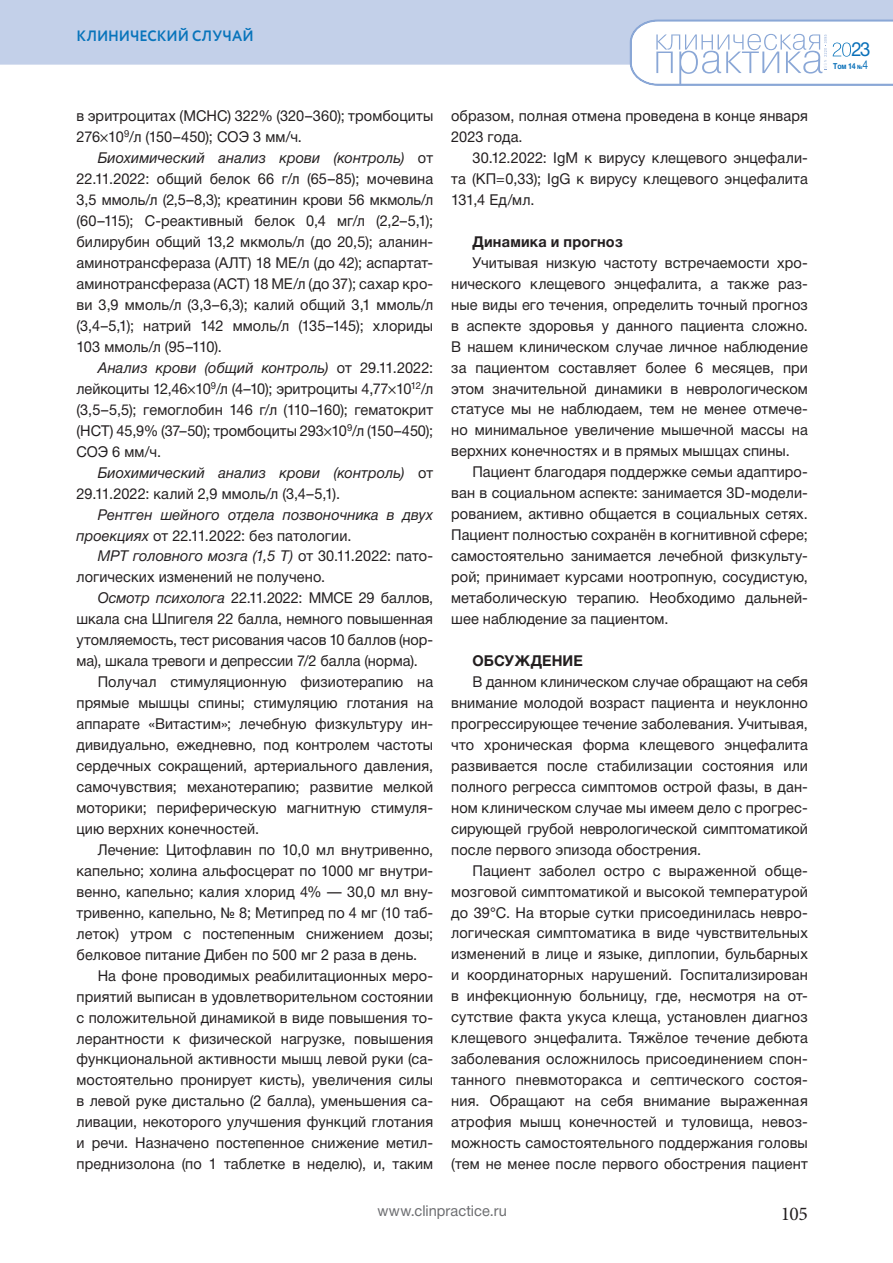
<style>
.page{position:relative;width:893px;height:1263px;background:#fff}
.page>*{position:absolute;margin:0;border:0;box-sizing:border-box;transform-origin:0 0}
.t1{font:19.5px "Minion Pro";color:#231f20}
.t2{font:19.5px "Helvetica Neue Cyr";color:#0970b9;scale:.95 1}
.t3{font:15px/21px "Helvetica Neue Cyr";letter-spacing:.005em;color:#231f20;text-align:justify}
.t4{font:italic 15px/21px "Helvetica Neue Cyr";letter-spacing:.01em;color:#231f20}
.t5{font:700 15px "Helvetica Neue Cyr";letter-spacing:.01em;color:#231f20}
.t6{font:15px "Helvetica Neue Cyr";letter-spacing:.005em;color:#6c6d70}
.t7{font:700 15px "Circe";color:#0874bb;scale:.95 1}
.t8{font:700 8.25px "Helvetica Neue Cyr";color:#0970b9;scale:.85 1}
.s1{font-family:"Myriad Pro"}
.s2{font-style:italic}
.s3{font-style:normal}
.s4{font-size:6px}
.s5{font-weight:400;font-size:12px}
</style>
<div class="page">
<div style="left:0;top:0;width:893px;height:65px;background:#c3d0e9"></div>
<svg style="left:629px;top:19px;width:264px;height:67px"></svg>
<p class="t7" style="left:77px;top:26px;width:188px">КЛИНИЧЕСКИЙ СЛУЧАЙ</p>
<p class="t3" style="left:77px;top:106px;width:358px">в эритроцитах (MCHC) 322% (320–360); тромбоциты<br>276<span class="s1">×</span>10<sup>9</sup>/л (150–450); СОЭ 3 мм/ч.</p>
<p class="t3" style="left:77px;top:148px;width:358px;text-indent:21px"><span class="s2">Биохимический анализ крови (контроль)</span> от 22.11.2022: общий белок 66 г/л (65–85); мочевина 3,5 ммоль/л (2,5–8,3); креатинин крови 56 мкмоль/л (60–115); С-реактивный белок 0,4 мг/л (2,2–5,1); билирубин общий 13,2 мкмоль/л (до 20,5); аланин&shy;аминотрансфераза (АЛТ) 18 МЕ/л (до 42); аспартат&shy;аминотрансфераза (АCТ) 18 МЕ/л (до 37); сахар кро&shy;ви 3,9 ммоль/л (3,3–6,3); калий общий 3,1 ммоль/л (3,4–5,1); натрий 142 ммоль/л (135–145); хлориды 103 ммоль/л (95–110).</p>
<p class="t3" style="left:77px;top:357px;width:358px;text-indent:21px"><span class="s2">Анализ крови (общий контроль)</span> от 29.11.2022: лейкоциты 12,46<span class="s1">×</span>10<sup>9</sup>/л (4–10); эритроциты 4,77<span class="s1">×</span>10<sup>12</sup>/л (3,5–5,5); гемоглобин 146 г/л (110–160); гематокрит (HCT) 45,9% (37–50); тромбоциты 293<span class="s1">×</span>10<sup>9</sup>/л (150–450); СОЭ 6 мм/ч.</p>
<p class="t3" style="left:77px;top:462px;width:358px;text-indent:21px"><span class="s2">Биохимический анализ крови (контроль)</span> от<br>29.11.2022: калий 2,9 ммоль/л (3,4–5,1).</p>
<p class="t4" style="left:77px;top:504px;width:358px;text-indent:21px">Рентген шейного отдела позвоночника в двух проекциях <span class="s3">от 22.11.2022: без патологии.</span></p>
<p class="t3" style="left:77px;top:546px;width:358px;text-indent:21px"><span class="s2">МРТ головного мозга (1,5 Т)</span> от 30.11.2022: пато&shy;логических изменений не получено.</p>
<p class="t3" style="left:77px;top:588px;width:358px;text-indent:21px"><span class="s2">Осмотр психолога</span> 22.11.2022: ММСЕ 29 баллов, шкала сна Шпигеля 22 балла, немного повышенная утомляемость, тест рисования часов 10 баллов (нор&shy;ма), шкала тревоги и депрессии 7/2 балла (норма).</p>
<p class="t3" style="left:77px;top:671px;width:358px;text-indent:21px">Получал стимуляционную физиотерапию на прямые мышцы спины; стимуляцию глотания на аппарате «Витастим»; лечебную физкультуру ин&shy;дивидуально, ежедневно, под контролем частоты сердечных сокращений, артериального давления, самочувствия; механотерапию; развитие мелкой моторики; периферическую магнитную стимуля&shy;цию верхних конечностей.</p>
<p class="t3" style="left:77px;top:839px;width:358px;text-indent:21px">Лечение: Цитофлавин по 10,0 мл внутривенно, капельно; холина альфосцерат по 1000 мг внутри&shy;венно, капельно; калия хлорид 4% — 30,0 мл вну&shy;тривенно, капельно, № 8; Метипред по 4 мг (10 таб&shy;леток) утром с постепенным снижением дозы; белковое питание Дибен по 500 мг 2 раза в день.</p>
<p class="t3" style="left:77px;top:965px;width:358px;text-indent:21px">На фоне проводимых реабилитационных меро&shy;приятий выписан в удовлетворительном состоянии с положительной динамикой в виде повышения то&shy;лерантности к физической нагрузке, повышения функциональной активности мышц левой руки (са&shy;мостоятельно пронирует кисть), увеличения силы в левой руке дистально (2 балла), уменьшения са&shy;ливации, некоторого улучшения функций глотания и речи. Назначено постепенное снижение метил&shy;преднизолона (по 1 таблетке в неделю), и, таким</p>
<p class="t3" style="left:451px;top:105px;width:358px">образом, полная отмена проведена в конце января<br>2023 года.</p>
<p class="t3" style="left:451px;top:147px;width:358px;text-indent:21px">30.12.2022: IgM к вирусу клещевого энцефали&shy;та (КП=0,33); IgG к вирусу клещевого энцефалита 131,4 Ед/мл.</p>
<p class="t5" style="left:472px;top:233px;width:152px">Динамика и прогноз</p>
<p class="t3" style="left:451px;top:252px;width:358px;text-indent:21px">Учитывая низкую частоту встречаемости хро&shy;нического клещевого энцефалита, а также раз&shy;ные виды его течения, определить точный прогноз в аспекте здоровья у данного пациента сложно.<br>В нашем клиническом случае личное наблюдение за пациентом составляет более 6 месяцев, при этом значительной динамики в неврологическом статусе мы не наблюдаем, тем не менее отмече&shy;но минимальное увеличение мышечной массы на верхних конечностях и в прямых мышцах спины.</p>
<p class="t3" style="left:451px;top:462px;width:358px;text-indent:21px">Пациент благодаря поддержке семьи адаптиро&shy;ван в социальном аспекте: занимается 3D-модели&shy;рованием, активно общается в социальных сетях.<br>Пациент полностью сохранён в когнитивной сфере; самостоятельно занимается лечебной физкульту&shy;рой; принимает курсами ноотропную, сосудистую, метаболическую терапию. Необходимо дальней&shy;шее наблюдение за пациентом.</p>
<p class="t5" style="left:472px;top:652px;width:112px">ОБСУЖДЕНИЕ</p>
<p class="t3" style="left:451px;top:671px;width:358px;text-indent:21px">В данном клиническом случае обращают на себя внимание молодой возраст пациента и неуклонно прогрессирующее течение заболевания. Учитывая, что хроническая форма клещевого энцефалита развивается после стабилизации состояния или полного регресса симптомов острой фазы, в дан&shy;ном клиническом случае мы имеем дело с прогрес&shy;сирующей грубой неврологической симптоматикой после первого эпизода обострения.</p>
<p class="t3" style="left:451px;top:860px;width:358px;text-indent:21px">Пациент заболел остро с выраженной обще&shy;мозговой симптоматикой и высокой температурой до 39°С. На вторые сутки присоединилась невро&shy;логическая симптоматика в виде чувствительных изменений в лице и языке, диплопии, бульбарных и координаторных нарушений. Госпитализирован в инфекционную больницу, где, несмотря на от&shy;сутствие факта укуса клеща, установлен диагноз клещевого энцефалита. Тяжёлое течение дебюта заболевания осложнилось присоединением спон&shy;танного пневмоторакса и септического состоя&shy;ния. Обращают на себя внимание выраженная атрофия мышц конечностей и туловища, невоз&shy;можность самостоятельного поддержания головы (тем не менее после первого обострения пациент</p>
<p class="t6" style="left:377px;top:1203px;width:131px">www.clinpractice.ru</p>
<h1 class="t1" style="left:781px;top:1200px;width:29px">105</h1>
<h1 class="t2" style="left:851px;top:39px;width:22px">23</h1>
<p class="t8" style="left:833px;top:61px;width:43px">Том 14 <span class="s4">№</span><span class="s5">4</span></p>
</div>
